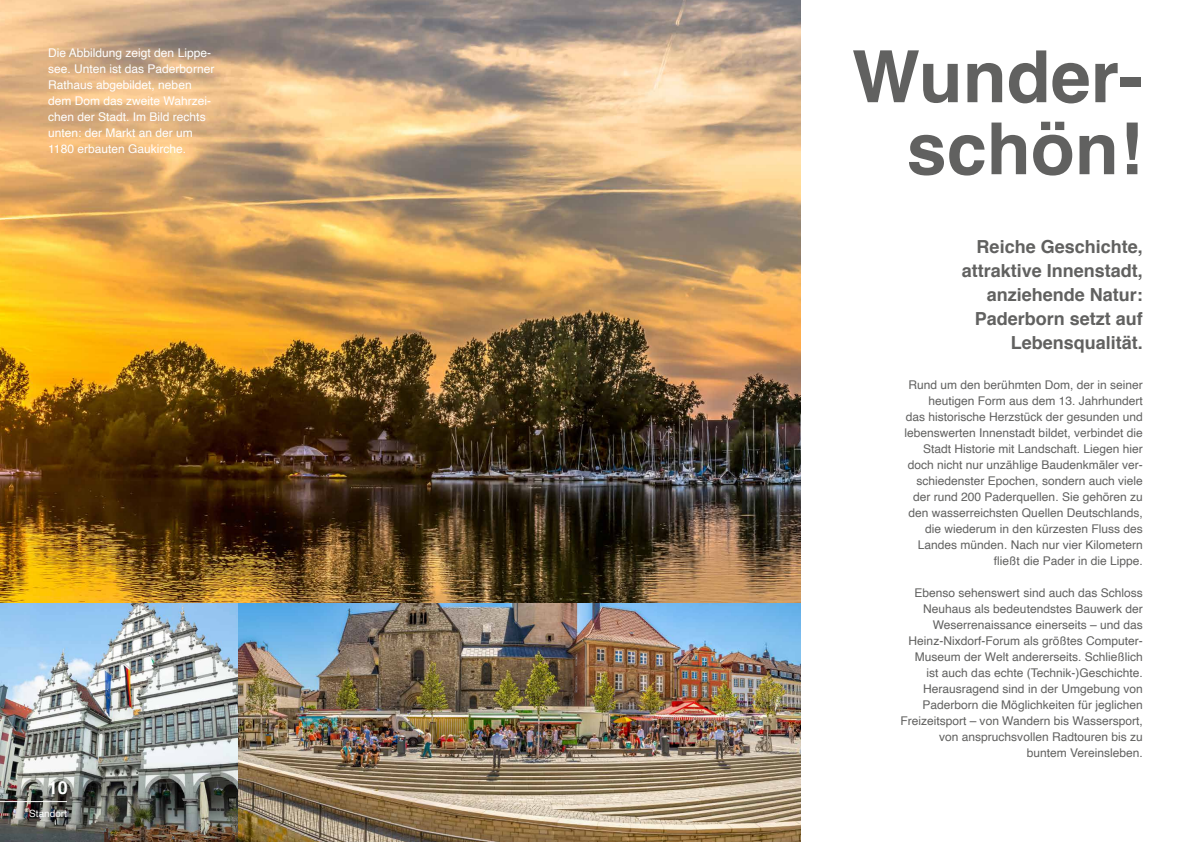
<style>
.page{position:relative;width:1191px;height:842px;background:#fff}
.page>*{position:absolute;margin:0;border:0;box-sizing:border-box;transform-origin:0 0}
.t1{font:700 72px/72px "Helvetica";color:#616160;text-align:right}
.t2{font:700 18px/24px "Helvetica";color:#616160;text-align:right}
.t3{font:700 18px "Helvetica";color:#fff}
.t4{font:12px/16px "Helvetica";color:#616160;text-align:right}
.t5{font:12px/16px "Helvetica";color:#fff}
.t6{font:10px "Helvetica";color:#fff}
</style>
<div class="page">
<img style="left:0;top:0;width:800px;height:603px">
<img style="left:0;top:603px;width:800px;height:239px">
<img style="left:239px;top:604px;width:561px;height:238px">
<hr style="left:0;top:801px;width:67px;height:1px;background:#fff">
<p class="t5" style="left:48px;top:45px;width:168px">Die Abbildung zeigt den Lippe&shy;see. Unten ist das Paderborner<br>Rathaus abgebildet, neben dem Dom das zweite Wahrzei&shy;chen der Stadt. Im Bild rechts unten: der Markt an der um<br>1180 erbauten Gaukirche.</p>
<h1 class="t1" style="left:852px;top:42px;width:292px">Wunder&shy;schön!</h1>
<h2 class="t3" style="left:48px;top:773px;width:22px">10</h2>
<p class="t6" style="left:29px;top:805px;width:39px">Standort</p>
<h2 class="t2" style="left:961px;top:235px;width:183px">Reiche Geschichte, attraktive Innenstadt, anziehende Natur:<br>Paderborn setzt auf<br>Lebensqualität.</h2>
<p class="t4" style="left:904px;top:377px;width:240px">Rund um den berühmten Dom, der in seiner heutigen Form aus dem 13. Jahrhundert<br>das historische Herzstück der gesunden und lebenswerten Innenstadt bildet, verbindet die Stadt Historie mit Landschaft. Liegen hier doch nicht nur unzählige Baudenkmäler ver&shy;schiedenster Epochen, sondern auch viele der rund 200 Paderquellen. Sie gehören zu den wasserreichsten Quellen Deutschlands, die wiederum in den kürzesten Fluss des Landes münden. Nach nur vier Kilometern fließt die Pader in die Lippe.</p>
<p class="t4" style="left:900px;top:585px;width:244px">Ebenso sehenswert sind auch das Schloss Neuhaus als bedeutendstes Bauwerk der Weserrenaissance einerseits – und das Heinz-Nixdorf-Forum als größtes Computer-Museum der Welt andererseits. Schließlich ist auch das echte (Technik-)Geschichte.<br>Herausragend sind in der Umgebung von Paderborn die Möglichkeiten für jeglichen Freizeitsport – von Wandern bis Wassersport, von anspruchsvollen Radtouren bis zu buntem Vereinsleben.</p>
</div>
